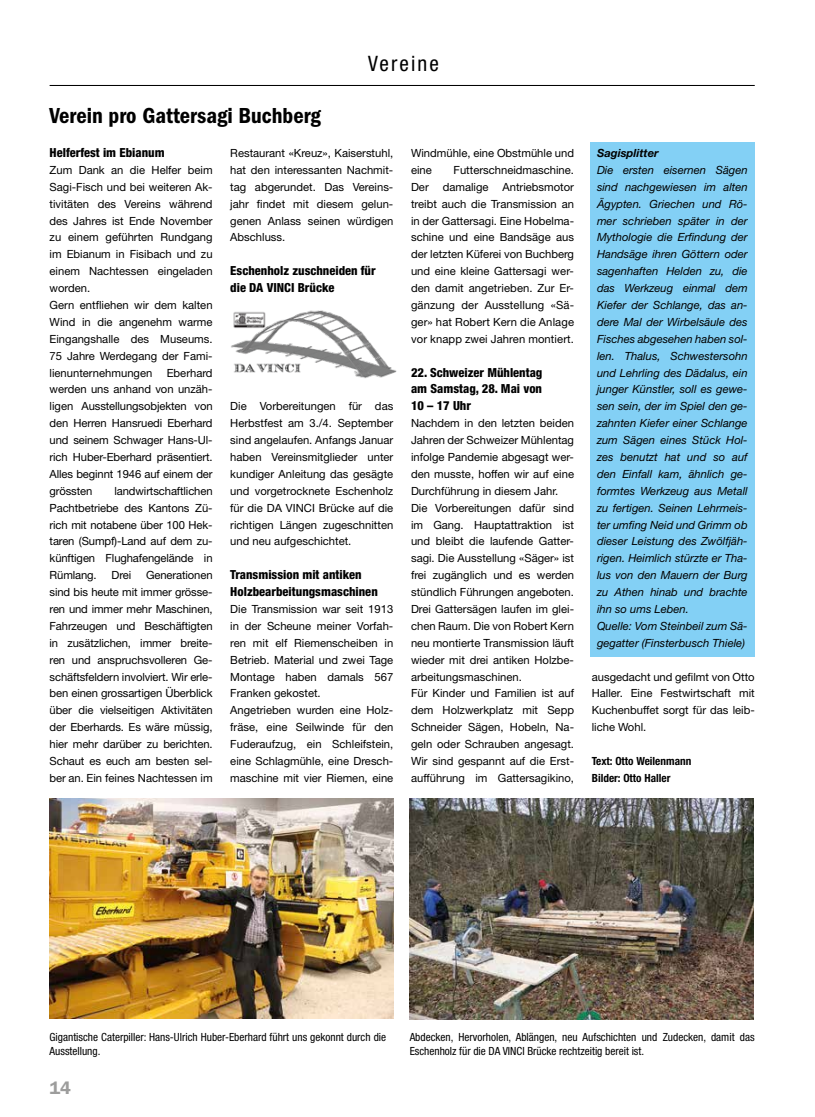
<style>
.page{position:relative;width:815px;height:1117px;background:#fff}
.page>*{position:absolute;margin:0;border:0;box-sizing:border-box;transform-origin:0 0}
.t1{font:600 condensed 22.5px "Franklin Gothic";color:#000}
.t2{font:condensed 21.25px "Helvetica Neue LT Pro";letter-spacing:.1em;color:#000}
.t3{font:18.5px "Franklin Gothic URW Dem";color:#9d9d9c}
.t4{font:800 condensed 12.5px/16.9px "Helvetica Neue LT Pro";color:#000}
.t5{font:11.25px/16.9px "Helvetica Neue LT Pro";color:#000;text-align:justify}
.t6{font:italic 11.25px/16.9px "Helvetica Neue LT Pro";color:#000}
.t7{font:condensed 11.25px/13.8px "Helvetica Neue LT Pro";color:#000}
.t8{font:700 condensed 11.25px/16.9px "Helvetica Neue LT Pro";color:#000}
.t9{font:italic 700 11.25px "Helvetica Neue LT Pro";color:#000}
</style>
<div class="page">
<hr style="left:50px;top:85px;width:705px;height:1px;background:#000">
<div style="left:590px;top:142px;width:165px;height:25px;background:#83d0f5"></div>
<div style="left:590px;top:159px;width:165px;height:464px;background:#83d0f5"></div>
<div style="left:590px;top:614px;width:165px;height:43px;background:#83d0f5"></div>
<img style="left:231px;top:310px;width:166px;height:68px">
<img style="left:50px;top:798px;width:343px;height:220px">
<img style="left:410px;top:798px;width:343px;height:221px">
<h2 class="t2" style="left:368px;top:51px;width:72px">Vereine</h2>
<h1 class="t1" style="left:50px;top:103px;width:273px">Verein pro Gattersagi Buchberg</h1>
<p class="t4" style="left:50px;top:144px;width:117px">Helferfest im Ebianum</p>
<p class="t5" style="left:50px;top:161px;width:165px;text-align:left">Zum Dank an die Helfer beim<br>Sagi-Fisch und bei weiteren Ak&shy;tivitäten des Vereins während des Jahres ist Ende November zu einem geführten Rundgang im Ebianum in Fisibach und zu einem Nachtessen eingeladen worden.<br>Gern entfliehen wir dem kalten<br>Wind in die angenehm warme<br>Eingangshalle des Museums.<br>75 Jahre Werdegang der Fami&shy;lienunternehmungen</p>
<p class="t5" style="left:230px;top:144px;width:165px">Restaurant «Kreuz», Kaiserstuhl, hat den interessanten Nachmit&shy;tag abgerundet. Das Vereins&shy;jahr findet mit diesem gelun&shy;genen Anlass seinen würdigen Abschluss.</p>
<p class="t4" style="left:230px;top:262px;width:147px">Eschenholz zuschneiden für die DA VINCI Brücke</p>
<p class="t5" style="left:50px;top:364px;width:165px;text-indent:117px">Eberhard werden uns anhand von unzäh&shy;ligen Ausstellungsobjekten von den Herren Hansruedi Eberhard und seinem Schwager Hans-Ul&shy;rich Huber-Eberhard präsentiert.<br>Alles beginnt 1946 auf einem der grössten</p>
<p class="t5" style="left:230px;top:397px;width:165px">Die Vorbereitungen für das Herbstfest am 3./4. September sind angelaufen. Anfangs Januar haben Vereinsmitglieder unter kundiger Anleitung das gesägte und vorgetrocknete Eschenholz für die DA VINCI Brücke auf die richtigen Längen zugeschnitten und neu aufgeschichtet.</p>
<p class="t4" style="left:230px;top:566px;width:149px">Transmission mit antiken<br>Holzbearbeitungsmaschinen</p>
<p class="t5" style="left:230px;top:600px;width:165px;text-align:left">Die Transmission war seit 1913 in der Scheune meiner Vorfah&shy;ren mit elf Riemenscheiben in<br>Betrieb. Material und zwei Tage<br>Montage haben damals 567<br>Franken gekostet.<br>Angetrieben wurden eine Holz&shy;fräse, eine Seilwinde für den<br>Fuderaufzug, ein Schleifstein, eine Schlagmühle, eine Dresch&shy;maschine mit vier Riemen, eine</p>
<p class="t5" style="left:50px;top:482px;width:165px;text-indent:65px">landwirtschaftlichen Pachtbetriebe des Kantons Zü&shy;rich mit notabene über 100 Hek&shy;taren (Sumpf)-Land auf dem zu&shy;künftigen Flughafengelände in Rümlang.</p>
<p class="t5" style="left:50px;top:566px;width:165px;text-indent:97px">Generationen sind bis heute mit immer grösse&shy;ren und immer mehr Maschinen, Fahrzeugen und Beschäftigten in zusätzlichen, immer breite&shy;ren und anspruchsvolleren Ge&shy;schäftsfeldern involviert. Wir erle&shy;ben einen grossartigen Überblick über die vielseitigen Aktivitäten der Eberhards. Es wäre müssig, hier mehr darüber zu berichten.<br>Schaut es euch am besten sel&shy;ber an. Ein feines Nachtessen im</p>
<p class="t5" style="left:112px;top:566px;width:21px">Drei</p>
<p class="t5" style="left:411px;top:144px;width:165px">Windmühle, eine Obstmühle und eine</p>
<p class="t5" style="left:411px;top:161px;width:165px;text-indent:43px">Futterschneidmaschine.<br>Der damalige Antriebsmotor treibt auch die Transmission an in der Gattersagi. Eine Hobelma&shy;schine und eine Bandsäge aus der letzten Küferei von Buchberg und eine kleine Gattersagi wer&shy;den damit angetrieben. Zur Er&shy;gänzung der Ausstellung «Sä&shy;ger» hat Robert Kern die Anlage vor knapp zwei Jahren montiert.</p>
<p class="t4" style="left:411px;top:363px;width:133px;text-align:justify">22. Schweizer Mühlentag am Samstag, 28. Mai von 10 – 17 Uhr</p>
<p class="t5" style="left:411px;top:414px;width:165px;text-align:left">Nachdem in den letzten beiden<br>Jahren der Schweizer Mühlentag infolge Pandemie abgesagt wer&shy;den musste, hoffen wir auf eine<br>Durchführung in diesem Jahr.<br>Die Vorbereitungen dafür sind im Gang. Hauptattraktion ist und bleibt die laufende Gatter&shy;sagi. Die Ausstellung «Säger» ist frei zugänglich und es werden stündlich Führungen angeboten.<br>Drei Gattersägen laufen im glei&shy;chen Raum. Die von Robert Kern neu montierte Transmission läuft wieder mit drei antiken Holzbe&shy;arbeitungsmaschinen.<br>Für Kinder und Familien ist auf dem Holzwerkplatz mit Sepp<br>Schneider Sägen, Hobeln, Na&shy;geln oder Schrauben angesagt.<br>Wir sind gespannt auf die Erst&shy;aufführung im Gattersagikino,</p>
<p class="t9" style="left:597px;top:146px;width:63px">Sagisplitter</p>
<p class="t6" style="left:597px;top:161px;width:152px">Die ersten eisernen Sägen sind nachgewiesen im alten<br>Ägypten. Griechen und Rö&shy;mer schrieben später in der<br>Mythologie die Erfindung der<br>Handsäge ihren Göttern oder sagenhaften Helden zu, die das Werkzeug einmal dem<br>Kiefer der Schlange, das an&shy;dere Mal der Wirbelsäule des<br>Fisches abgesehen haben sol&shy;len. Thalus, Schwestersohn und Lehrling des Dädalus, ein junger Künstler, soll es gewe&shy;sen sein, der im Spiel den ge&shy;zahnten Kiefer einer Schlange zum Sägen eines Stück Hol&shy;zes benutzt hat und so auf den Einfall kam, ähnlich ge&shy;formtes Werkzeug aus Metall zu fertigen. Seinen Lehrmeis&shy;ter umfing Neid und Grimm ob dieser Leistung des Zwölfjäh&shy;rigen. Heimlich stürzte er Tha&shy;lus von den Mauern der Burg zu Athen hinab und brachte ihn so ums Leben.<br>Quelle: Vom Steinbeil zum Sä&shy;gegatter (Finsterbusch Thiele)</p>
<p class="t5" style="left:592px;top:667px;width:165px">ausgedacht und gefilmt von Otto Haller. Eine Festwirtschaft mit Kuchenbuffet sorgt für das leib&shy;liche Wohl.</p>
<p class="t8" style="left:592px;top:752px;width:101px">Text: Otto Weilenmann<br>Bilder: Otto Haller</p>
<p class="t7" style="left:50px;top:1029px;width:338px">Gigantische Caterpiller: Hans-Ulrich Huber-Eberhard führt uns gekonnt durch die<br>Ausstellung.</p>
<p class="t7" style="left:410px;top:1029px;width:347px">Abdecken, Hervorholen, Ablängen, neu Aufschichten und Zudecken, damit das<br>Eschenholz für die DA VINCI Brücke rechtzeitig bereit ist.</p>
<h3 class="t3" style="left:49px;top:1075px;width:23px">14</h3>
</div>
